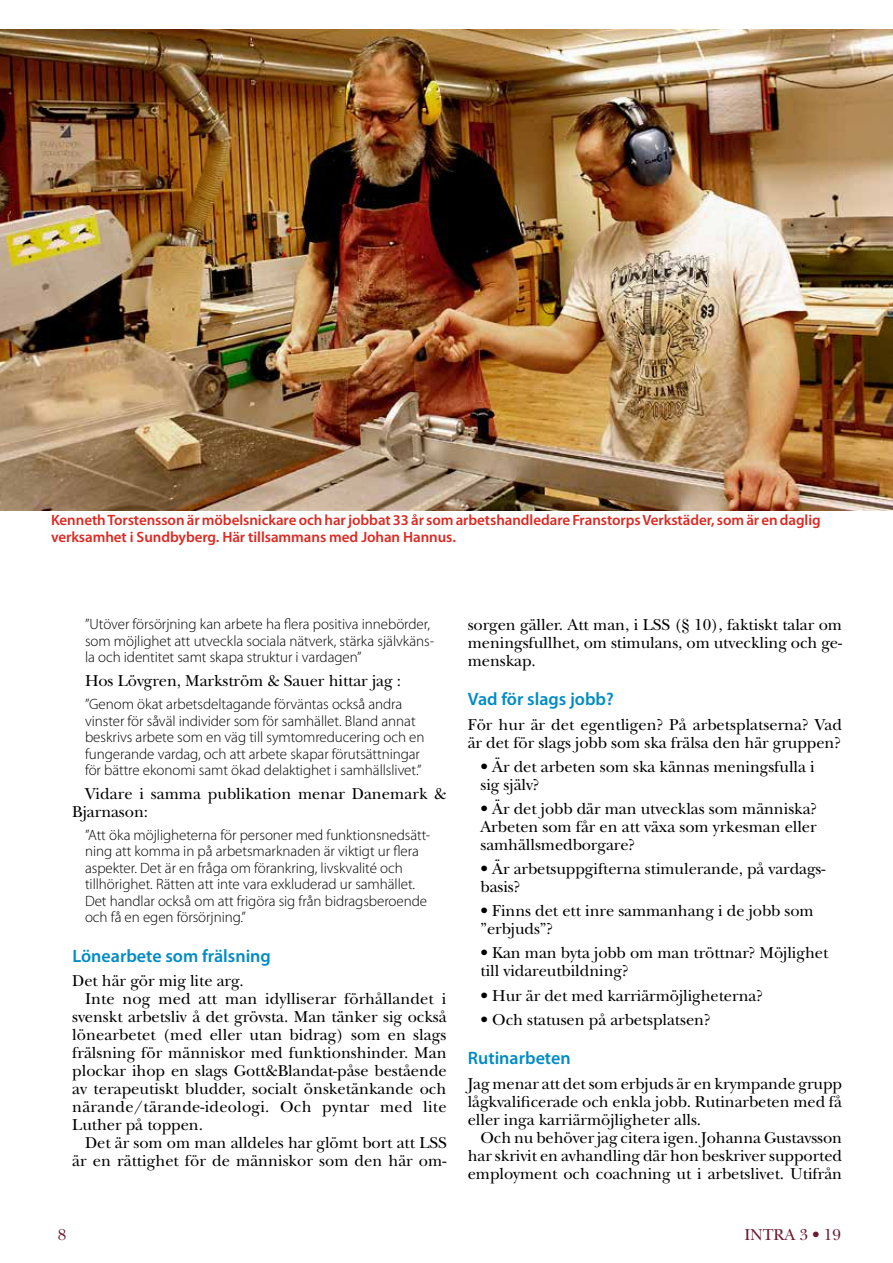
<style>
.page{position:relative;width:893px;height:1263px;background:#fff}
.page>*{position:absolute;margin:0;border:0;box-sizing:border-box;transform-origin:0 0}
.t1{font:600 18px "Myriad Pro";color:#008bc5}
.t2{font:16.5px/18px "New Baskerville";letter-spacing:-.005em;color:#000}
.t3{font:16.5px "New Baskerville";letter-spacing:.015em;color:#000}
.t4{font:16.5px "New Baskerville";letter-spacing:-.005em;color:#6b1c30}
.t5{font:300 15px/16.5px "Myriad Pro";letter-spacing:-.005em;color:#000}
.t6{font:600 15px/16.5px "Myriad Pro";letter-spacing:-.005em;color:#dc2922}
</style>
<div class="page">
<img style="left:0;top:30px;width:893px;height:481px">
<p class="t6" style="left:51px;top:512px;width:771px">Kenneth Torstensson är möbelsnickare och har jobbat 33 år som arbetshandledare Franstorps Verkstäder, som är en daglig verksamhet i Sundbyberg. Här tillsammans med Johan Hannus.</p>
<p class="t5" style="left:85px;top:616px;width:351px">”Utöver försörjning kan arbete ha flera positiva innebörder, som möjlighet att utveckla sociala nätverk, stärka självkäns&shy;la och identitet samt skapa struktur i vardagen”</p>
<p class="t2" style="left:85px;top:672px;width:317px">Hos Lövgren, Markström &amp; Sauer hittar jag :</p>
<p class="t5" style="left:85px;top:696px;width:341px">”Genom ökat arbetsdeltagande förväntas också andra vinster för såväl individer som för samhället. Bland annat beskrivs arbete som en väg till symtomreducering och en fungerande vardag, och att arbete skapar förutsättningar för bättre ekonomi samt ökad delaktighet i samhällslivet.”</p>
<p class="t2" style="left:72px;top:785px;width:376px;text-indent:13px">Vidare i samma publikation menar Danemark &amp;<br>Bjarnason:</p>
<p class="t5" style="left:85px;top:826px;width:347px">”Att öka möjligheterna för personer med funktionsnedsätt&shy;ning att komma in på arbetsmarknaden är viktigt ur flera aspekter. Det är en fråga om förankring, livskvalité och tillhörighet. Rätten att inte vara exkluderad ur samhället.<br>Det handlar också om att frigöra sig från bidragsberoende och få en egen försörjning.”</p>
<p class="t1" style="left:72px;top:944px;width:200px">Lönearbete som frälsning</p>
<p class="t2" style="left:72px;top:972px;width:173px">Det här gör mig lite arg.</p>
<p class="t2" style="left:85px;top:990px;width:363px">Inte nog med att man idylliserar förhållandet i</p>
<p class="t2" style="left:72px;top:1008px;width:376px">svenskt arbetsliv å det grövsta. Man tänker sig också</p>
<p class="t2" style="left:72px;top:1026px;width:376px">lönearbetet (med eller utan bidrag) som en slags</p>
<p class="t2" style="left:72px;top:1044px;width:376px">frälsning för människor med funktionshinder. Man</p>
<p class="t2" style="left:72px;top:1062px;width:376px">plockar ihop en slags Gott&amp;Blandat-påse bestående</p>
<p class="t2" style="left:72px;top:1080px;width:376px">av terapeutiskt bludder, socialt önsketänkande och</p>
<p class="t3" style="left:72px;top:1097px;width:376px">närande/tärande-ideologi. Och pyntar med lite</p>
<p class="t2" style="left:72px;top:1116px;width:132px">Luther på toppen.</p>
<p class="t2" style="left:85px;top:1134px;width:363px">Det är som om man alldeles har glömt bort att LSS</p>
<p class="t2" style="left:72px;top:1152px;width:376px">är en rättighet för de människor som den här om-</p>
<p class="t2" style="left:468px;top:615px;width:376px;text-align:justify">sorgen gäller. Att man, i LSS (§ 10), faktiskt talar om meningsfullhet, om stimulans, om utveckling och ge&shy;menskap.</p>
<p class="t1" style="left:468px;top:688px;width:147px">Vad för slags jobb?</p>
<p class="t2" style="left:468px;top:715px;width:376px">För hur är det egentligen? På arbetsplatserna? Vad är det för slags jobb som ska frälsa den här gruppen?</p>
<p class="t2" style="left:480px;top:757px;width:336px">• Är det arbeten som ska kännas meningsfulla i sig själv?</p>
<p class="t2" style="left:480px;top:800px;width:338px;text-align:justify">• Är det jobb där man utvecklas som människa?<br>Arbeten som får en att växa som yrkesman eller samhällsmedborgare?</p>
<p class="t2" style="left:480px;top:860px;width:346px">• Är arbetsuppgifterna stimulerande, på vardags&shy;basis?</p>
<p class="t2" style="left:480px;top:902px;width:335px">• Finns det ett inre sammanhang i de jobb som ”erbjuds”?</p>
<p class="t2" style="left:480px;top:944px;width:349px">• Kan man byta jobb om man tröttnar? Möjlighet till vidareutbildning?</p>
<p class="t2" style="left:480px;top:986px;width:284px">• Hur är det med karriärmöjligheterna?</p>
<p class="t2" style="left:480px;top:1010px;width:232px">• Och statusen på arbetsplatsen?</p>
<p class="t1" style="left:468px;top:1047px;width:104px">Rutinarbeten</p>
<p class="t2" style="left:468px;top:1074px;width:376px;text-align:justify">Jag menar att det som erbjuds är en krympande grupp lågkvalificerade och enkla jobb. Rutinarbeten med få eller inga karriärmöjligheter alls.</p>
<p class="t2" style="left:468px;top:1128px;width:376px;text-align:justify;text-indent:13px">Och nu behöver jag citera igen. Johanna Gustavsson har skrivit en avhandling där hon beskriver supported employment och coachning ut i arbetslivet. Utifrån</p>
<p class="t4" style="left:58px;top:1225px;width:10px">8</p>
<p class="t4" style="left:744px;top:1225px;width:98px">INTRA 3 • 19</p>
</div>
